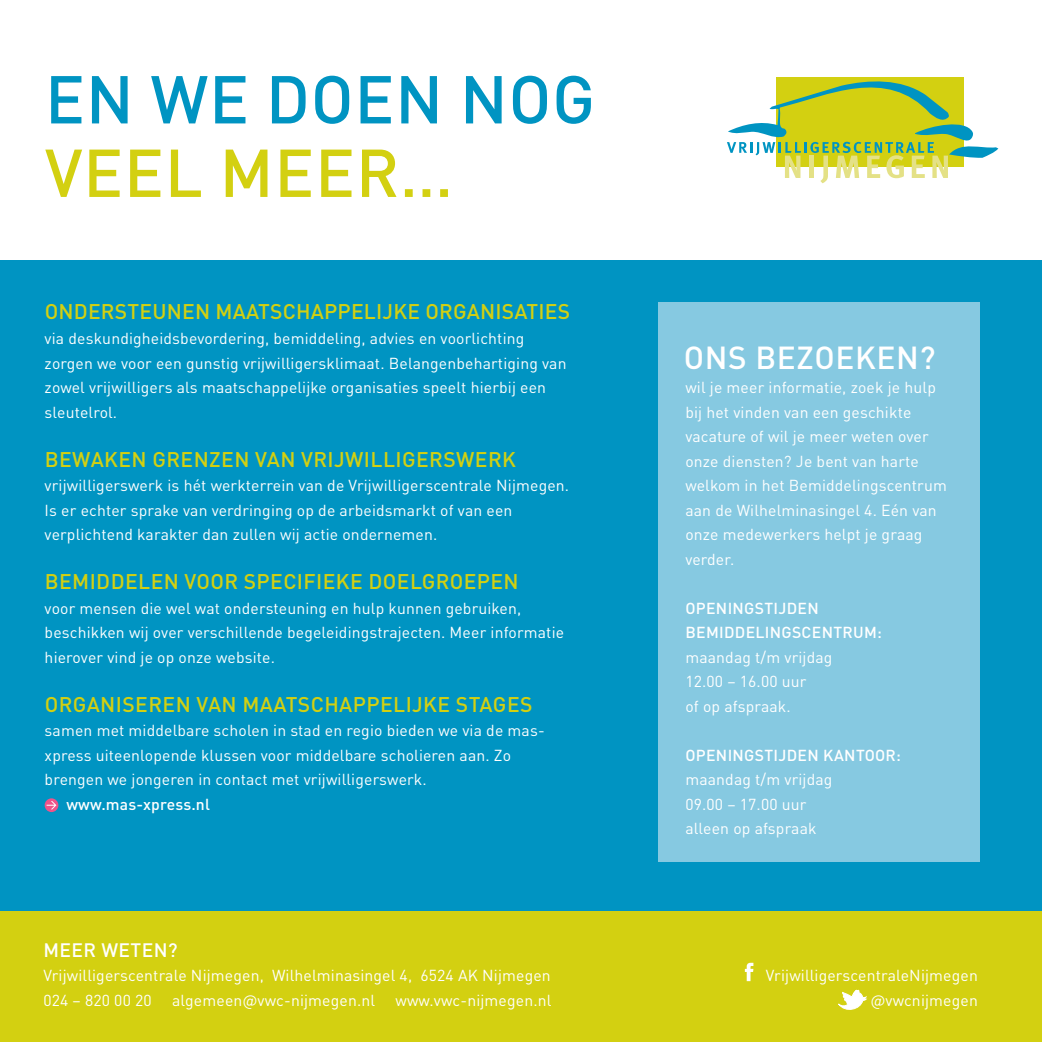
<style>
.page{position:relative;width:1042px;height:1042px;background:#fff}
.page>*{position:absolute;margin:0;border:0;box-sizing:border-box;transform-origin:0 0}
.t1{font:500 66.5px "DINOT";letter-spacing:.01em;color:#0094c2}
.t2{font:500 66.5px "DINOT";letter-spacing:.01em;color:#d3d011}
.t3{font:500 31.5px "DINOT";letter-spacing:.02em;color:#fff}
.t4{font:500 21px "DINOT";letter-spacing:.02em;color:#d3d011}
.t5{font:500 19.25px "DINOT";letter-spacing:.02em;color:#fff}
.t6{font:15.75px/24.5px "DINOT";letter-spacing:.01em;color:#fff}
.t7{font:500 15.75px/24.5px "DINOT";letter-spacing:.02em;color:#fff}
</style>
<div class="page">
<div style="left:0;top:260px;width:1042px;height:660px;background:#0094c2"></div>
<div style="left:0;top:912px;width:1042px;height:130px;background:#d3d011"></div>
<svg style="left:727px;top:77px;width:271px;height:106px"></svg>
<svg style="left:45px;top:798px;width:13px;height:14px"></svg>
<svg style="left:47px;top:801px;width:9px;height:8px"></svg>
<div style="left:658px;top:302px;width:321px;height:559px;background:#86c9e1"></div>
<svg style="left:745px;top:963px;width:8px;height:18px"></svg>
<svg style="left:838px;top:990px;width:28px;height:20px"></svg>
<h1 class="t1" style="left:45px;top:57px;width:552px">EN WE DOEN NOG</h1>
<h1 class="t2" style="left:45px;top:130px;width:410px">VEEL M EER…</h1>
<h3 class="t4" style="left:45px;top:298px;width:527px">ONDERSTEUNEN MAATSCHAPPELIJKE ORGANISATIES</h3>
<p class="t6" style="left:45px;top:326px;width:523px">via deskundigheidsbevordering, bemiddeling, advies en voorlichting zorgen we voor een gunstig vrijwilligersklimaat. Belangenbehartiging van zowel vrijwilligers als maatschappelijke organisaties speelt hierbij een sleutelrol.</p>
<h3 class="t4" style="left:45px;top:445px;width:473px">BEWAKEN GRENZEN VAN VRIJWILLIGERSWERK</h3>
<p class="t6" style="left:45px;top:473px;width:526px">vrijwilligerswerk is hét werkterrein van de Vrijwilligerscentrale Nijmegen.<br>Is er echter sprake van verdringing op de arbeidsmarkt of van een verplichtend karakter dan zullen wij actie ondernemen.</p>
<h3 class="t4" style="left:45px;top:568px;width:475px">BEM IDDELEN VOOR SPECIFIEKE DOELGROEPEN</h3>
<p class="t6" style="left:45px;top:595px;width:521px">voor mensen die wel wat ondersteuning en hulp kunnen gebruiken, beschikken wij over verschillende begeleidingstrajecten. Meer informatie hierover vind je op onze website.</p>
<h3 class="t4" style="left:45px;top:690px;width:489px">ORGANISEREN VAN MAATSCHAPPELIJKE STAGES</h3>
<p class="t6" style="left:45px;top:718px;width:501px">samen met middelbare scholen in stad en regio bieden we via de mas&shy;xpress uiteenlopende klussen voor middelbare scholieren aan. Zo brengen we jongeren in contact met vrijwilligerswerk.</p>
<p class="t7" style="left:66px;top:791px;width:145px">WWW.MAS-XPRESS.NL</p>
<p class="t5" style="left:44px;top:937px;width:136px">MEER WETEN?</p>
<p class="t6" style="left:43px;top:963px;width:509px">Vrijwilligerscentrale Nijmegen, Wilhelminasingel 4, 6524 AK Nijmegen<br>024 – 820 00 20</p>
<p class="t6" style="left:172px;top:987px;width:204px">algemeen@vwc-nijmegen.nl</p>
<p class="t6" style="left:395px;top:987px;width:157px">www.vwc-nijmegen.nl</p>
<h2 class="t3" style="left:684px;top:337px;width:253px">ONS BEZOEKEN?</h2>
<p class="t6" style="left:685px;top:375px;width:263px">wil je meer informatie, zoek je hulp bij het vinden van een geschikte vacature of wil je meer weten over onze diensten? Je bent van harte welkom in het Bemiddelingscentrum aan de Wilhelminasingel 4. Eén van onze medewerkers helpt je graag verder.</p>
<p class="t7" style="left:685px;top:595px;width:198px">OPENINGSTIJDEN<br>BEM IDDELINGSCENTRUM :</p>
<p class="t6" style="left:685px;top:644px;width:149px">maandag t/m vrijdag<br>12.00 – 16.00 uur<br>of op afspraak.</p>
<p class="t7" style="left:685px;top:742px;width:217px">OPENINGSTIJDEN KANTOOR:</p>
<p class="t6" style="left:685px;top:767px;width:149px">maandag t/m vrijdag<br>09.00 – 17.00 uur alleen op afspraak</p>
<p class="t6" style="left:766px;top:963px;width:213px;text-align:right">VrijwilligerscentraleNijmegen @vwcnijmegen</p>
</div>
